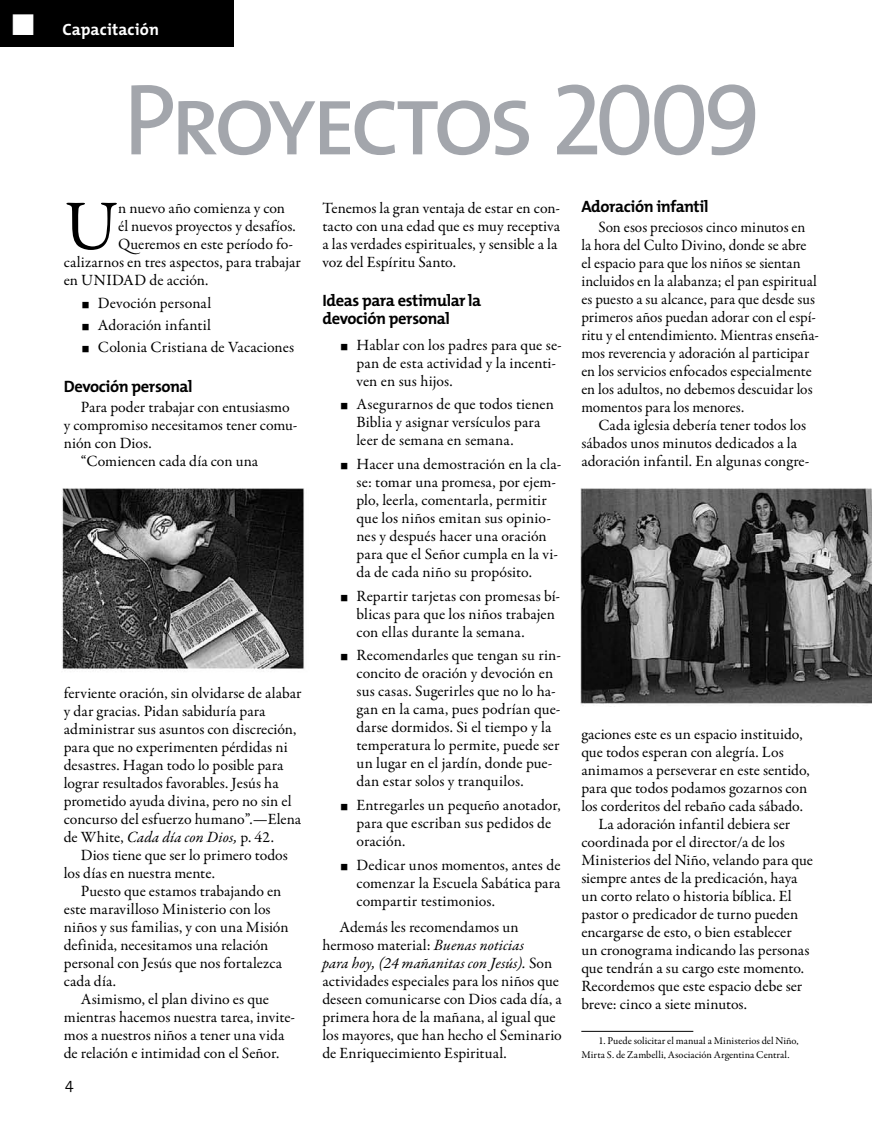
<style>
.page{position:relative;width:872px;height:1127px;background:#fff}
.page>*{position:absolute;margin:0;border:0;box-sizing:border-box;transform-origin:0 0}
.t1{font:102px "The Mix Caps";letter-spacing:-.065em;color:#a3a6ac}
.t2{font:71.25px "Garamond Premr Pro";color:#000}
.t3{font:700 16.5px/18px "The Mix";letter-spacing:-.025em;color:#000}
.t4{font:700 16.5px "The Mix";letter-spacing:.005em;color:#fff}
.t5{font:15.75px/18px "Garamond Premr Pro";color:#000}
.t6{font:300 15.75px "The Mix";color:#000}
.t7{font:10.5px/13.5px "Garamond Premr Pro";color:#000}
.s1{font-style:italic}
</style>
<div class="page">
<img style="left:61px;top:488px;width:811px;height:544px">
<div style="left:0;top:0;width:234px;height:47px;background:#000"></div>
<hr style="left:581px;top:1031px;width:112px;height:1px;background:#000">
<p class="t4" style="left:9px;top:15px;width:152px">■ Capacitación</p>
<h1 class="t1" style="left:123px;top:35px;width:640px">Proyectos 2009</h1>
<h2 class="t2" style="left:64px;top:183px;width:56px">U</h2>
<p class="t5" style="left:118px;top:199px;width:168px">n nuevo año comienza y con</p>
<p class="t5" style="left:118px;top:217px;width:179px">él nuevos proyectos y desafíos.</p>
<p class="t5" style="left:118px;top:235px;width:176px">Queremos en este período fo-</p>
<p class="t5" style="left:64px;top:253px;width:238px">calizarnos en tres aspectos, para trabajar</p>
<p class="t5" style="left:64px;top:271px;width:146px">en UNIDAD de acción.</p>
<p class="t5" style="left:81px;top:292px;width:215px;line-height:22.2px">◼ Devoción personal<br>◼ Adoración infantil<br>◼ Colonia Cristiana de Vacaciones</p>
<p class="t3" style="left:64px;top:377px;width:130px">Devoción personal</p>
<p class="t5" style="left:81px;top:398px;width:210px">Para poder trabajar con entusiasmo</p>
<p class="t5" style="left:64px;top:416px;width:235px">y compromiso necesitamos tener comu-</p>
<p class="t5" style="left:64px;top:434px;width:89px">nión con Dios.</p>
<p class="t5" style="left:81px;top:452px;width:179px">“Comiencen cada día con una</p>
<p class="t5" style="left:64px;top:684px;width:239px">ferviente oración, sin olvidarse de alabar y dar gracias. Pidan sabiduría para administrar sus asuntos con discreción, para que no experimenten pérdidas ni desastres. Hagan todo lo posible para lograr resultados favorables. Jesús ha prometido ayuda divina, pero no sin el concurso del esfuerzo humano”.—Elena de White, <span class="s1">Cada día con Dios,</span> p. 42.</p>
<p class="t5" style="left:64px;top:846px;width:226px;text-indent:17px">Dios tiene que ser lo primero todos los días en nuestra mente.</p>
<p class="t5" style="left:64px;top:882px;width:226px;text-indent:17px">Puesto que estamos trabajando en este maravilloso Ministerio con los niños y sus familias, y con una Misión definida, necesitamos una relación personal con Jesús que nos fortalezca cada día.</p>
<p class="t5" style="left:64px;top:990px;width:233px;text-indent:17px">Asimismo, el plan divino es que mientras hacemos nuestra tarea, invite&shy;mos a nuestros niños a tener una vida de relación e intimidad con el Señor.</p>
<p class="t6" style="left:65px;top:1070px;width:10px">4</p>
<p class="t5" style="left:322px;top:199px;width:239px">Tenemos la gran ventaja de estar en con&shy;tacto con una edad que es muy receptiva a las verdades espirituales, y sensible a la voz del Espíritu Santo.</p>
<p class="t3" style="left:322px;top:291px;width:160px">Ideas para estimular la devoción personal</p>
<p class="t5" style="left:356px;top:336px;width:207px;text-indent:-17px">◼ Hablar con los padres para que se&shy;pan de esta actividad y la incenti&shy;ven en sus hijos.</p>
<p class="t5" style="left:356px;top:396px;width:199px;text-indent:-17px">◼ Asegurarnos de que todos tienen<br>Biblia y asignar versículos para leer de semana en semana.</p>
<p class="t5" style="left:356px;top:455px;width:206px;text-indent:-17px">◼ Hacer una demostración en la cla&shy;se: tomar una promesa, por ejem&shy;plo, leerla, comentarla, permitir que los niños emitan sus opinio&shy;nes y después hacer una oración para que el Señor cumpla en la vi&shy;da de cada niño su propósito.</p>
<p class="t5" style="left:356px;top:587px;width:205px;text-indent:-17px">◼ Repartir tarjetas con promesas bí&shy;blicas para que los niños trabajen con ellas durante la semana.</p>
<p class="t5" style="left:356px;top:647px;width:206px;text-indent:-17px">◼ Recomendarles que tengan su rin&shy;concito de oración y devoción en sus casas. Sugerirles que no lo ha&shy;gan en la cama, pues podrían que&shy;darse dormidos. Si el tiempo y la temperatura lo permite, puede ser un lugar en el jardín, donde pue&shy;dan estar solos y tranquilos.</p>
<p class="t5" style="left:356px;top:796px;width:206px;text-indent:-17px">◼ Entregarles un pequeño anotador, para que escriban sus pedidos de oración.</p>
<p class="t5" style="left:356px;top:856px;width:205px;text-align:justify;text-indent:-17px">◼ Dedicar unos momentos, antes de comenzar la Escuela Sabática para compartir testimonios.</p>
<p class="t5" style="left:322px;top:918px;width:241px;text-indent:17px">Además les recomendamos un hermoso material: <span class="s1">Buenas noticias<br>para hoy, (24 mañanitas con Jesús).</span> Son actividades especiales para los niños que deseen comunicarse con Dios cada día, a primera hora de la mañana, al igual que los mayores, que han hecho el Seminario de Enriquecimiento Espiritual.</p>
<p class="t3" style="left:581px;top:197px;width:129px">Adoración infantil</p>
<p class="t5" style="left:581px;top:218px;width:239px;text-indent:17px">Son esos preciosos cinco minutos en la hora del Culto Divino, donde se abre el espacio para que los niños se sientan incluidos en la alabanza; el pan espiritual es puesto a su alcance, para que desde sus primeros años puedan adorar con el espí&shy;ritu y el entendimiento. Mientras enseña&shy;mos reverencia y adoración al participar en los servicios enfocados especialmente en los adultos, no debemos descuidar los momentos para los menores.</p>
<p class="t5" style="left:581px;top:416px;width:229px;text-indent:17px">Cada iglesia debería tener todos los sábados unos minutos dedicados a la adoración infantil. En algunas congre-</p>
<p class="t5" style="left:581px;top:725px;width:223px">gaciones este es un espacio instituido,</p>
<p class="t5" style="left:581px;top:743px;width:204px">que todos esperan con alegría. Los</p>
<p class="t5" style="left:581px;top:761px;width:230px">animamos a perseverar en este sentido,</p>
<p class="t5" style="left:581px;top:779px;width:227px">para que todos podamos gozarnos con</p>
<p class="t5" style="left:581px;top:797px;width:223px">los corderitos del rebaño cada sábado.</p>
<p class="t5" style="left:598px;top:815px;width:193px">La adoración infantil debiera ser</p>
<p class="t5" style="left:581px;top:833px;width:205px">coordinada por el director/a de los</p>
<p class="t5" style="left:581px;top:851px;width:233px">Ministerios del Niño, velando para que</p>
<p class="t5" style="left:581px;top:869px;width:217px">siempre antes de la predicación, haya</p>
<p class="t5" style="left:581px;top:887px;width:212px">un corto relato o historia bíblica. El</p>
<p class="t5" style="left:581px;top:905px;width:218px">pastor o predicador de turno pueden</p>
<p class="t5" style="left:581px;top:923px;width:212px">encargarse de esto, o bien establecer</p>
<p class="t5" style="left:581px;top:941px;width:230px">un cronograma indicando las personas</p>
<p class="t5" style="left:581px;top:959px;width:224px">que tendrán a su cargo este momento.</p>
<p class="t5" style="left:581px;top:977px;width:222px">Recordemos que este espacio debe ser</p>
<p class="t5" style="left:581px;top:995px;width:167px">breve: cinco a siete minutos.</p>
<p class="t7" style="left:581px;top:1034px;width:219px;text-indent:17px">1. Puede solicitar el manual a Ministerios del Niño,<br>Mirta S. de Zambelli, Asociación Argentina Central.</p>
</div>
